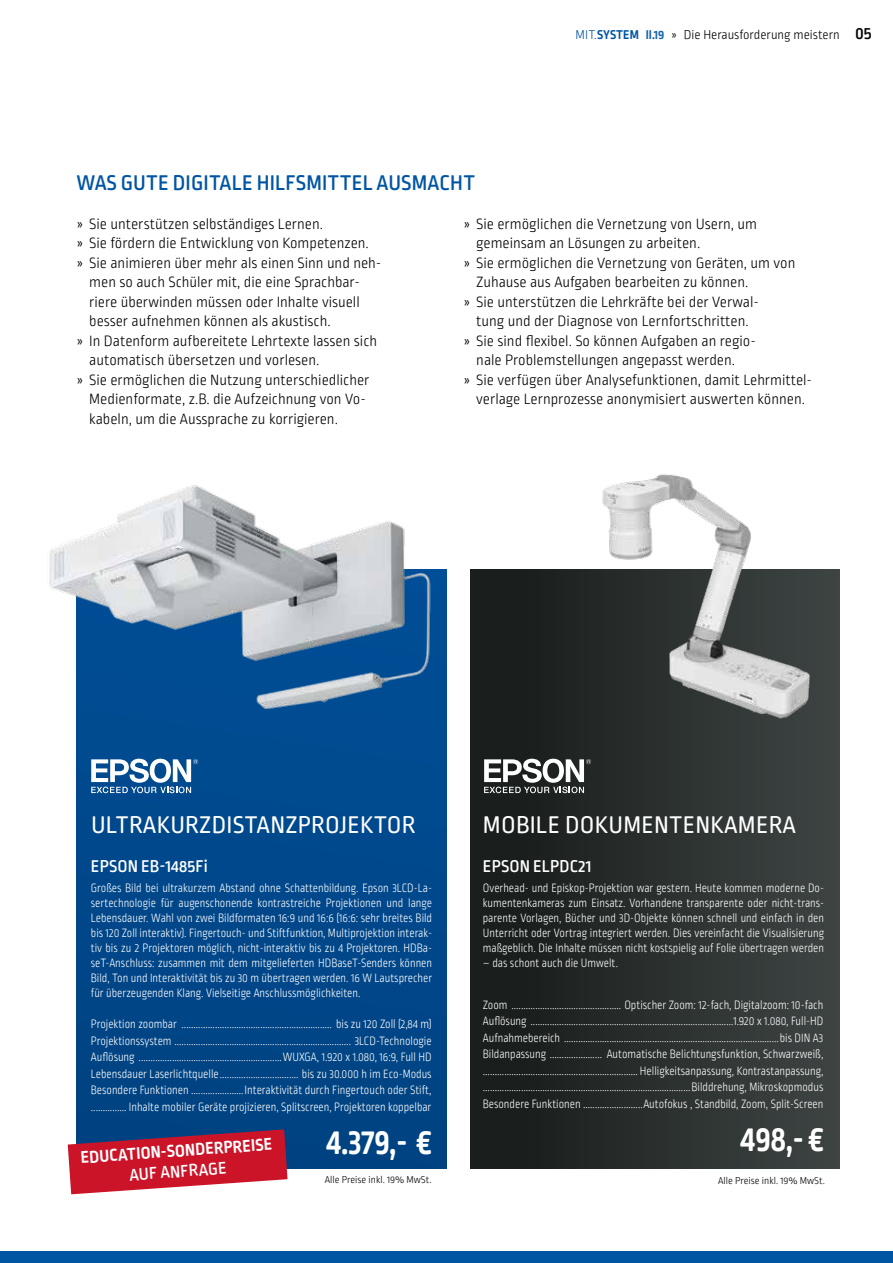
<style>
.page{position:relative;width:893px;height:1263px;background:#fff}
.page>*{position:absolute;margin:0;border:0;box-sizing:border-box;transform-origin:0 0}
.t1{font:700 37.5px "Ropa Soft Pro";color:#fff;scale:.9 1}
.t2{font:25.5px "Ropa Soft Pro";letter-spacing:.01em;color:#fff}
.t3{font:500 22.5px "Ropa Soft Pro";letter-spacing:.01em;color:#0055a3}
.t4{font:500 18px "Ropa Soft Pro";letter-spacing:.01em;color:#fff}
.t5{font:700 18px "Ropa Soft Pro";color:#fff}
.t6{font:300 15.75px "Ropa Soft Pro";color:#000}
.t7{font:300 13.5px "Ropa Soft Pro";color:#000}
.t8{font:300 12.75px/15px "Ropa Soft Pro";color:#fff;text-align:justify;scale:.9 1}
.t9{font:300 10.5px "Ropa Soft Pro";color:#000}
.s1{color:#0055a3}
.s2{font-weight:700;color:#0055a3}
.s3{font-weight:700;color:#1761ac}
.s4{font-weight:500;font-size:18px}
</style>
<div class="page">
<div style="left:0;top:1252px;width:893px;height:11px;background:#0055a3"></div>
<div style="left:77px;top:570px;width:369px;height:598px;background:#004789"></div>
<div style="left:470px;top:570px;width:370px;height:598px;background:linear-gradient(to right,#161b19,#3e4443)"></div>
<svg style="left:68px;top:1129px;width:220px;height:65px"></svg>
<svg style="left:91px;top:759px;width:107px;height:34px"></svg>
<svg style="left:484px;top:759px;width:107px;height:34px"></svg>
<img style="left:49px;top:485px;width:390px;height:231px">
<img style="left:591px;top:474px;width:228px;height:252px">
<p class="t7" style="left:576px;top:27px;width:298px"><span class="s1">MIT.</span><span class="s2">SYSTEM</span> <span class="s3">II.19</span> » Die Herausforderung meistern <span class="s4">05</span></p>
<h3 class="t3" style="left:77px;top:170px;width:400px">WAS GUTE DIGITALE HILFSMITTEL AUSMACHT</h3>
<p class="t6" style="left:77px;top:215px;width:248px">» Sie unterstützen selbständiges Lernen.</p>
<p class="t6" style="left:77px;top:235px;width:294px">» Sie fördern die Entwicklung von Kompetenzen.</p>
<p class="t6" style="left:77px;top:254px;width:306px">» Sie animieren über mehr als einen Sinn und neh-</p>
<p class="t6" style="left:89px;top:274px;width:272px">men so auch Schüler mit, die eine Sprachbar-</p>
<p class="t6" style="left:89px;top:293px;width:272px">riere überwinden müssen oder Inhalte visuell</p>
<p class="t6" style="left:89px;top:313px;width:243px">besser aufnehmen können als akustisch.</p>
<p class="t6" style="left:77px;top:332px;width:302px">» In Datenform aufbereitete Lehrtexte lassen sich</p>
<p class="t6" style="left:89px;top:352px;width:232px">automatisch übersetzen und vorlesen.</p>
<p class="t6" style="left:77px;top:371px;width:294px">» Sie ermöglichen die Nutzung unterschiedlicher</p>
<p class="t6" style="left:89px;top:391px;width:278px">Medienformate, z.B. die Aufzeichnung von Vo-</p>
<p class="t6" style="left:89px;top:410px;width:250px">kabeln, um die Aussprache zu korrigieren.</p>
<p class="t6" style="left:463px;top:215px;width:295px">» Sie ermöglichen die Vernetzung von Usern, um</p>
<p class="t6" style="left:476px;top:235px;width:225px">gemeinsam an Lösungen zu arbeiten.</p>
<p class="t6" style="left:463px;top:254px;width:334px">» Sie ermöglichen die Vernetzung von Geräten, um von</p>
<p class="t6" style="left:476px;top:274px;width:274px">Zuhause aus Aufgaben bearbeiten zu können.</p>
<p class="t6" style="left:463px;top:293px;width:297px">» Sie unterstützen die Lehrkräfte bei der Verwal-</p>
<p class="t6" style="left:476px;top:313px;width:274px">tung und der Diagnose von Lernfortschritten.</p>
<p class="t6" style="left:463px;top:332px;width:294px">» Sie sind flexibel. So können Aufgaben an regio-</p>
<p class="t6" style="left:476px;top:352px;width:260px">nale Problemstellungen angepasst werden.</p>
<p class="t6" style="left:463px;top:371px;width:350px">» Sie verfügen über Analysefunktionen, damit Lehrmittel-</p>
<p class="t6" style="left:476px;top:391px;width:330px">verlage Lernprozesse anonymisiert auswerten können.</p>
<h2 class="t2" style="left:91px;top:811px;width:326px">ULTRAKURZDISTANZPROJEKTOR</h2>
<h2 class="t2" style="left:483px;top:811px;width:314px">MOBILE DOKUMENTENKAMERA</h2>
<h3 class="t4" style="left:91px;top:856px;width:118px">EPSON EB-1485Fi</h3>
<p class="t8" style="left:91px;top:881px;width:381px">Großes Bild bei ultrakurzem Abstand ohne Schattenbildung. Epson 3LCD-La&shy;sertechnologie für augenschonende kontrastreiche Projektionen und lange Lebensdauer. Wahl von zwei Bildformaten 16:9 und 16:6 (16:6: sehr breites Bild bis 120 Zoll interaktiv). Fingertouch- und Stiftfunktion, Multiprojektion interak&shy;tiv bis zu 2 Projektoren möglich, nicht-interaktiv bis zu 4 Projektoren. HDBa&shy;seT-Anschluss: zusammen mit dem mitgelieferten HDBaseT-Senders können Bild, Ton und Interaktivität bis zu 30 m übertragen werden. 16 W Lautsprecher für überzeugenden Klang. Vielseitige Anschlussmöglichkeiten.</p>
<p class="t8" style="left:91px;top:1016px;width:380px;line-height:16.5px">Projektion zoombar ............................................................... bis zu 120 Zoll (2,84 m)<br>Projektionssystem .......................................................................... 3LCD-Technologie Auflösung ............................................................WUXGA, 1.920 x 1.080, 16:9, Full HD Lebensdauer Laserlichtquelle................................. bis zu 30.000 h im Eco-Modus Besondere Funktionen ......................Interaktivität durch Fingertouch oder Stift, ............... Inhalte mobiler Geräte projizieren, Splitscreen, Projektoren koppelbar</p>
<h1 class="t1" style="left:326px;top:1120px;width:119px">4.379,- €</h1>
<h3 class="t4" style="left:483px;top:856px;width:110px">EPSON ELPDC21</h3>
<p class="t8" style="left:483px;top:881px;width:381px">Overhead- und Episkop-Projektion war gestern. Heute kommen moderne Do&shy;kumentenkameras zum Einsatz. Vorhandene transparente oder nicht-trans&shy;parente Vorlagen, Bücher und 3D-Objekte können schnell und einfach in den Unterricht oder Vortrag integriert werden. Dies vereinfacht die Visualisierung maßgeblich. Die Inhalte müssen nicht kostspielig auf Folie übertragen werden</p>
<p class="t8" style="left:483px;top:956px;width:152px">– das schont auch die Umwelt.</p>
<p class="t8" style="left:483px;top:997px;width:380px;line-height:16.5px">Zoom .............................................. Optischer Zoom: 12-fach, Digitalzoom: 10-fach Auflösung .....................................................................................1.920 x 1.080, Full-HD Aufnahmebereich ..........................................................................................bis DIN A3<br>Bildanpassung ...................... Automatische Belichtungsfunktion, Schwarzweiß, ................................................................. Helligkeitsanpassung, Kontrastanpassung, .......................................................................................Bilddrehung, Mikroskopmodus Besondere Funktionen .........................Autofokus , Standbild, Zoom, Split-Screen</p>
<h1 class="t1" style="left:741px;top:1117px;width:94px">498,- €</h1>
<h3 class="t5" style="left:80px;top:1147px;width:193px;rotate:-4deg">EDUCATION-SONDERPREISE</h3>
<h3 class="t4" style="left:129px;top:1165px;width:99px;rotate:-4deg">AUF ANFRAGE</h3>
<p class="t9" style="left:325px;top:1174px;width:108px">Alle Preise inkl. 19% MwSt.</p>
<p class="t9" style="left:718px;top:1175px;width:108px">Alle Preise inkl. 19% MwSt.</p>
</div>
